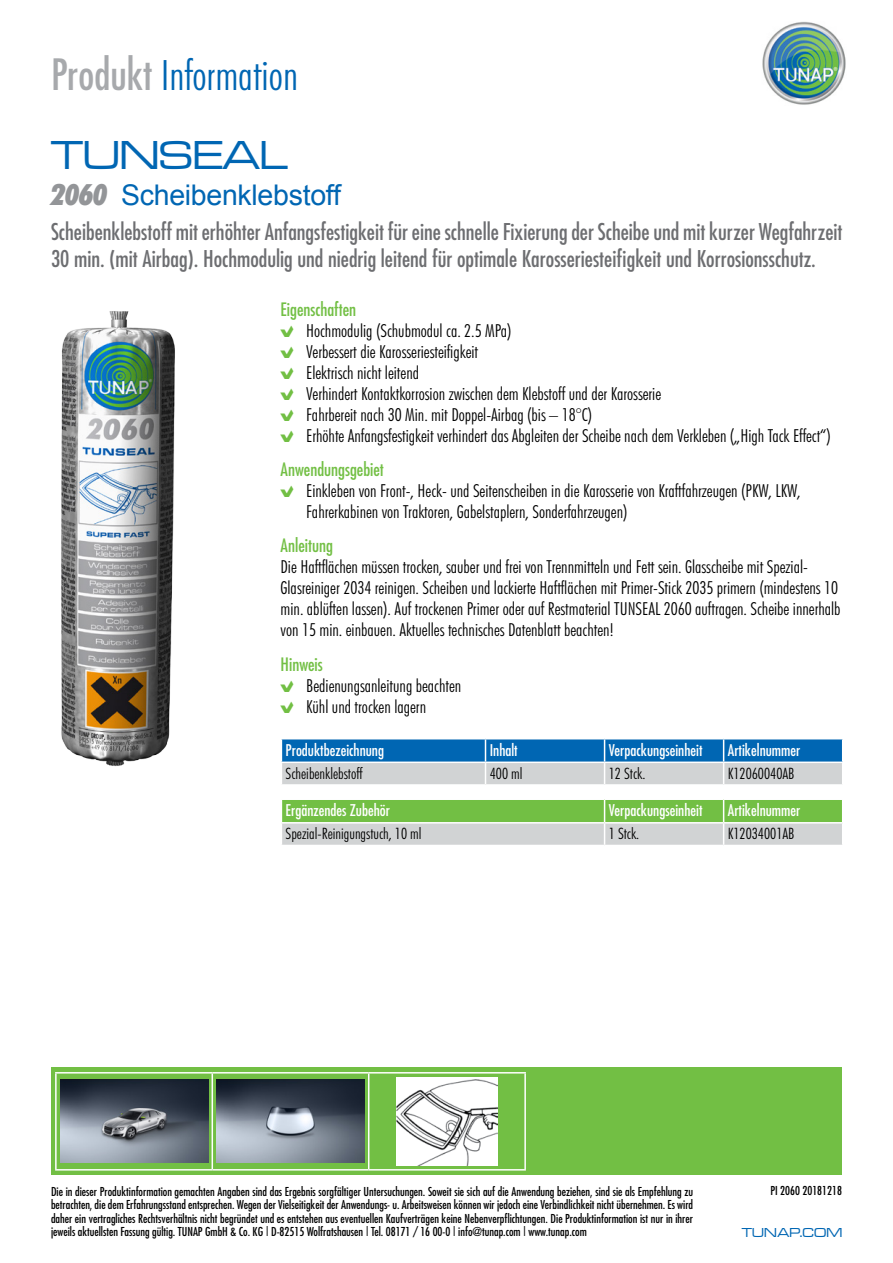
<style>
.page{position:relative;width:893px;height:1263px;background:#fff}
.page>*{position:absolute;margin:0;border:0;box-sizing:border-box;transform-origin:0 0}
.t1{font:300 condensed 42px "Futura BT";color:#0066b3}
.t2{font:42px "Microgramma D Medi Exte";color:#0066b3}
.t3{font:28.5px "Arial";letter-spacing:-.01em;color:#0066b3}
.t4{font:condensed 22.5px/27px "Futura";color:#6d6e71}
.t5{font:300 condensed 18px/21px "Futura BT";color:#000}
.t6{font:condensed 18px "Futura";color:#72bf44}
.t7{font:condensed 15.75px "Futura";color:#fff}
.t8{font:300 condensed 15.75px "Futura BT";color:#000}
.t9{font:13.5px "Microgramma D Medi Exte";letter-spacing:.02em;color:#0066b3}
.t10{font:condensed 12px/13.5px "Futura";color:#000;text-align:justify}
.s1{font-family:"Futura";font-weight:400;color:#a7a9ac}
.s2{font-family:"Futura BT";font-weight:900;font-style:italic;font-stretch:condensed;font-size:29.25px;color:#939598}
.s3{font-family:"Wuerth Num";font-weight:400;font-stretch:normal;color:#72bf44}
</style>
<div class="page">
<img style="left:762px;top:21px;width:84px;height:84px">
<div style="left:51px;top:1068px;width:790px;height:107px;background:#72bf44"></div>
<hr style="left:55px;top:1072px;width:157px;height:1px;background:#fff">
<hr style="left:55px;top:1073px;width:2px;height:96px;background:#fff">
<hr style="left:55px;top:1169px;width:157px;height:1px;background:#fff">
<hr style="left:212px;top:1072px;width:157px;height:1px;background:#fff">
<hr style="left:212px;top:1073px;width:1px;height:96px;background:#fff">
<hr style="left:212px;top:1169px;width:157px;height:1px;background:#fff">
<hr style="left:369px;top:1072px;width:157px;height:1px;background:#fff">
<hr style="left:368px;top:1073px;width:1px;height:96px;background:#fff">
<hr style="left:524px;top:1073px;width:2px;height:96px;background:#fff">
<hr style="left:369px;top:1169px;width:157px;height:1px;background:#fff">
<img style="left:60px;top:1080px;width:148px;height:83px">
<img style="left:217px;top:1080px;width:147px;height:83px">
<img style="left:396px;top:1077px;width:101px;height:88px">
<img style="left:61px;top:311px;width:114px;height:456px">
<svg style="left:281px;top:739px;width:562px;height:46px;background:#70a2c7"></svg>
<hr style="left:724px;top:784px;width:119px;height:2px;background:#fff">
<svg style="left:282px;top:799px;width:560px;height:46px;background:#a6cc92"></svg>
<h1 class="t1" style="left:51px;top:49px;width:248px"><span class="s1">Produkt</span> Information</h1>
<h1 class="t2" style="left:51px;top:129px;width:238px">TUNSEAL</h1>
<h2 class="t3" style="left:51px;top:175px;width:291px"><span class="s2">2060</span> Scheibenklebstoff</h2>
<p class="t4" style="left:51px;top:218px;width:793px">Scheibenklebstoff mit erhöhter Anfangsfestigkeit für eine schnelle Fixierung der Scheibe und mit kurzer Wegfahrzeit<br>30 min. (mit Airbag). Hochmodulig und niedrig leitend für optimale Karosseriesteifigkeit und Korrosionsschutz.</p>
<p class="t6" style="left:281px;top:298px;width:77px">Eigenschaften</p>
<p class="t5" style="left:281px;top:320px;width:552px"><span class="s3">B</span> Hochmodulig (Schubmodul ca. 2.5 MPa)<br><span class="s3">B</span> Verbessert die Karosseriesteifigkeit<br><span class="s3">B</span> Elektrisch nicht leitend<br><span class="s3">B</span> Verhindert Kontaktkorrosion zwischen dem Klebstoff und der Karosserie<br><span class="s3">B</span> Fahrbereit nach 30 Min. mit Doppel-Airbag (bis – 18°C)<br><span class="s3">B</span> Erhöhte Anfangsfestigkeit verhindert das Abgleiten der Scheibe nach dem Verkleben („High Tack Effect“)</p>
<p class="t6" style="left:281px;top:458px;width:105px">Anwendungsgebiet</p>
<p class="t5" style="left:306px;top:480px;width:496px;text-indent:-26px"><span class="s3">B</span> Einkleben von Front-, Heck- und Seitenscheiben in die Karosserie von Kraftfahrzeugen (PKW, LKW,<br>Fahrerkabinen von Traktoren, Gabelstaplern, Sonderfahrzeugen)</p>
<p class="t6" style="left:281px;top:534px;width:54px">Anleitung</p>
<p class="t5" style="left:281px;top:556px;width:561px">Die Haftflächen müssen trocken, sauber und frei von Trennmitteln und Fett sein. Glasscheibe mit Spezial-Glasreiniger 2034 reinigen. Scheiben und lackierte Haftflächen mit Primer-Stick 2035 primern (mindestens 10 min. ablüften lassen). Auf trockenen Primer oder auf Restmaterial TUNSEAL 2060 auftragen. Scheibe innerhalb von 15 min. einbauen. Aktuelles technisches Datenblatt beachten!</p>
<p class="t6" style="left:281px;top:652px;width:44px">Hinweis</p>
<p class="t5" style="left:281px;top:674px;width:182px"><span class="s3">B</span> Bedienungsanleitung beachten<br><span class="s3">B</span> Kühl und trocken lagern</p>
<p class="t7" style="left:286px;top:740px;width:100px">Produktbezeichnung</p>
<p class="t7" style="left:490px;top:740px;width:30px">Inhalt</p>
<p class="t7" style="left:609px;top:740px;width:95px">Verpackungseinheit</p>
<p class="t7" style="left:728px;top:740px;width:74px">Artikelnummer</p>
<p class="t8" style="left:286px;top:763px;width:78px">Scheibenklebstoff</p>
<p class="t8" style="left:490px;top:763px;width:34px">400 ml</p>
<p class="t8" style="left:609px;top:763px;width:38px">12 Stck.</p>
<p class="t8" style="left:728px;top:763px;width:68px">K12060040AB</p>
<p class="t7" style="left:286px;top:801px;width:106px">Ergänzendes Zubehör</p>
<p class="t7" style="left:609px;top:801px;width:95px">Verpackungseinheit</p>
<p class="t7" style="left:728px;top:801px;width:74px">Artikelnummer</p>
<p class="t8" style="left:286px;top:824px;width:137px">Spezial-Reinigungstuch, 10 ml</p>
<p class="t8" style="left:609px;top:824px;width:32px">1 Stck.</p>
<p class="t8" style="left:728px;top:824px;width:68px">K12034001AB</p>
<p class="t10" style="left:51px;top:1184px;width:644px">Die in dieser Produktinformation gemachten Angaben sind das Ergebnis sorgfältiger Untersuchungen. Soweit sie sich auf die Anwendung beziehen, sind sie als Empfehlung zu betrachten, die dem Erfahrungsstand entsprechen. Wegen der Vielseitigkeit der Anwendungs- u. Arbeitsweisen können wir jedoch eine Verbindlichkeit nicht übernehmen. Es wird daher ein vertragliches Rechtsverhältnis nicht begründet und es entstehen aus eventuellen Kaufverträgen keine Nebenverpflichtungen. Die Produktinformation ist nur in ihrer jeweils aktuellsten Fassung gültig. TUNAP GmbH &amp; Co. KG | D-82515 Wolfratshausen | Tel. 08171 / 16 00-0 | info@tunap.com | www.tunap.com</p>
<p class="t10" style="left:770px;top:1183px;width:73px">PI 2060 20181218</p>
<p class="t9" style="left:742px;top:1223px;width:102px">TUNAP.COM</p>
</div>
